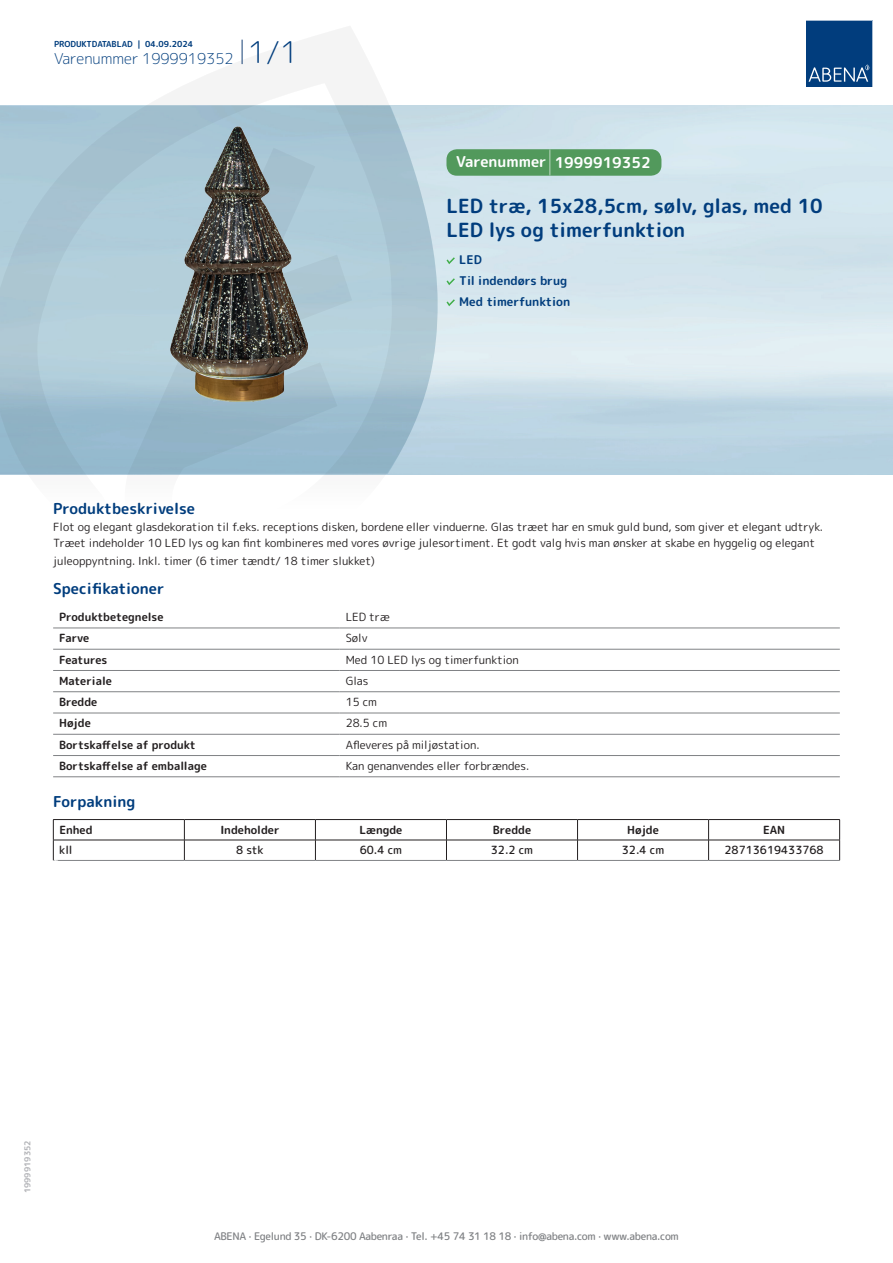
<style>
.page{position:relative;width:893px;height:1263px;background:#fff}
.page>*{position:absolute;margin:0;border:0;box-sizing:border-box;transform-origin:0 0}
.t1{font:700 19.5px/24px "Rounded Mplus 1 c";color:#013d7d}
.t2{font:700 15px "Rounded Mplus 1 c";color:#013d7d}
.t3{font:300 15px "Rounded Mplus 1 c";color:#013d7d}
.t4{font:700 15px "Rounded Mplus 1 c";color:#fff}
.t5{font:700 12px/21px "Rounded Mplus 1 c";color:#013d7d}
.t6{font:11.25px/16.5px "Rounded Mplus 1 c";color:#231f20}
.t7{font:700 11.25px "Rounded Mplus 1 c";color:#231f20}
.t8{font:500 11.25px "Rounded Mplus 1 c";color:#231f20}
.t9{font:500 10.5px "Rounded Mplus 1 c";letter-spacing:-.03em;color:#808285}
.t10{font:700 10.5px "Rounded Mplus 1 c";color:#fff}
.t11{font:700 8.25px "Rounded Mplus 1 c";color:#013d7d}
.t12{font:700 8.25px "Rounded Mplus 1 c";color:#b2b3b7}
.s1{font-size:30px}
.s2{font-size:25.5px}
</style>
<div class="page">
<svg style="left:0;top:26px;width:439px;height:449px"></svg>
<svg style="left:0;top:106px;width:438px;height:368px;background:#a7c4d3"></svg>
<svg style="left:242px;top:40px;width:1px;height:24px"></svg>
<svg style="left:806px;top:20px;width:67px;height:67px;background:#144b86"></svg>
<img style="left:170px;top:127px;width:138px;height:275px">
<hr style="left:53px;top:628px;width:287px;height:1px;background:#808285">
<hr style="left:340px;top:628px;width:500px;height:1px;background:#808285">
<hr style="left:53px;top:649px;width:287px;height:1px;background:#808285">
<hr style="left:340px;top:649px;width:500px;height:1px;background:#808285">
<hr style="left:53px;top:670px;width:287px;height:1px;background:#808285">
<hr style="left:340px;top:670px;width:500px;height:1px;background:#808285">
<hr style="left:53px;top:691px;width:287px;height:1px;background:#808285">
<hr style="left:340px;top:691px;width:500px;height:1px;background:#808285">
<hr style="left:53px;top:713px;width:287px;height:1px;background:#808285">
<hr style="left:340px;top:713px;width:500px;height:1px;background:#808285">
<hr style="left:53px;top:734px;width:287px;height:1px;background:#808285">
<hr style="left:340px;top:734px;width:500px;height:1px;background:#808285">
<hr style="left:53px;top:755px;width:287px;height:1px;background:#808285">
<hr style="left:340px;top:755px;width:500px;height:1px;background:#808285">
<hr style="left:53px;top:776px;width:287px;height:1px;background:#808285">
<hr style="left:340px;top:776px;width:500px;height:1px;background:#808285">
<hr style="left:53px;top:819px;width:131px;height:1px;background:#231f20">
<hr style="left:184px;top:819px;width:131px;height:1px;background:#231f20">
<hr style="left:315px;top:819px;width:131px;height:1px;background:#231f20">
<hr style="left:446px;top:819px;width:131px;height:1px;background:#231f20">
<hr style="left:577px;top:819px;width:132px;height:1px;background:#231f20">
<hr style="left:709px;top:819px;width:131px;height:1px;background:#231f20">
<hr style="left:53px;top:840px;width:131px;height:1px;background:#231f20">
<svg style="left:53px;top:820px;width:1px;height:40px"></svg>
<hr style="left:184px;top:840px;width:131px;height:1px;background:#231f20">
<svg style="left:184px;top:820px;width:1px;height:40px"></svg>
<hr style="left:315px;top:840px;width:131px;height:1px;background:#231f20">
<svg style="left:315px;top:820px;width:1px;height:40px"></svg>
<hr style="left:446px;top:840px;width:131px;height:1px;background:#231f20">
<svg style="left:446px;top:820px;width:1px;height:40px"></svg>
<hr style="left:577px;top:840px;width:132px;height:1px;background:#231f20">
<svg style="left:577px;top:820px;width:1px;height:40px"></svg>
<hr style="left:709px;top:840px;width:131px;height:1px;background:#231f20">
<svg style="left:708px;top:820px;width:1px;height:40px"></svg>
<svg style="left:839px;top:820px;width:1px;height:40px"></svg>
<hr style="left:53px;top:860px;width:131px;height:1px;background:#808285">
<hr style="left:184px;top:860px;width:131px;height:1px;background:#808285">
<hr style="left:315px;top:860px;width:131px;height:1px;background:#808285">
<hr style="left:446px;top:860px;width:131px;height:1px;background:#808285">
<hr style="left:577px;top:860px;width:132px;height:1px;background:#808285">
<hr style="left:709px;top:860px;width:131px;height:1px;background:#808285">
<svg style="left:446px;top:257px;width:9px;height:7px"></svg>
<svg style="left:446px;top:278px;width:9px;height:7px"></svg>
<svg style="left:446px;top:299px;width:9px;height:7px"></svg>
<div style="left:446px;top:149px;width:215px;height:27px;background:#52995c;border-radius:10px"></div>
<p class="t11" style="left:54px;top:38px;width:141px">PRODUKTDATABLAD | 04.09.2024</p>
<h2 class="t3" style="left:54px;top:48px;width:246px">Varenummer 1999919352 <span class="s1">1/1</span></h2>
<h2 class="t4" style="left:456px;top:152px;width:196px">Varenummer <span class="s2">|</span> 1999919352</h2>
<h1 class="t1" style="left:446px;top:194px;width:378px">LED træ, 15x28,5cm, sølv, glas, med 10<br>LED lys og timerfunktion</h1>
<p class="t5" style="left:459px;top:249px;width:112px">LED<br>Til indendørs brug<br>Med timerfunktion</p>
<h2 class="t2" style="left:53px;top:498px;width:143px">Produktbeskrivelse</h2>
<p class="t6" style="left:53px;top:518px;width:771px">Flot og elegant glasdekoration til f.eks. receptions disken, bordene eller vinduerne. Glas træet har en smuk guld bund, som giver et elegant udtryk.<br>Træet indeholder 10 LED lys og kan fint kombineres med vores øvrige julesortiment. Et godt valg hvis man ønsker at skabe en hyggelig og elegant</p>
<p class="t6" style="left:53px;top:553px;width:323px">juleoppyntning. Inkl. timer (6 timer tændt/ 18 timer slukket)</p>
<h2 class="t2" style="left:53px;top:578px;width:113px">Specifikationer</h2>
<p class="t7" style="left:59px;top:609px;width:106px">Produktbetegnelse</p>
<p class="t6" style="left:346px;top:609px;width:46px">LED træ</p>
<p class="t7" style="left:59px;top:630px;width:32px">Farve</p>
<p class="t6" style="left:346px;top:630px;width:23px">Sølv</p>
<p class="t7" style="left:59px;top:651px;width:50px">Features</p>
<p class="t6" style="left:346px;top:651px;width:175px">Med 10 LED lys og timerfunktion</p>
<p class="t7" style="left:59px;top:673px;width:54px">Materiale</p>
<p class="t6" style="left:346px;top:672px;width:24px">Glas</p>
<p class="t7" style="left:59px;top:694px;width:40px">Bredde</p>
<p class="t6" style="left:346px;top:694px;width:33px">15 cm</p>
<p class="t7" style="left:59px;top:715px;width:33px">Højde</p>
<p class="t6" style="left:346px;top:715px;width:43px">28.5 cm</p>
<p class="t7" style="left:59px;top:737px;width:138px">Bortskaffelse af produkt</p>
<p class="t6" style="left:346px;top:736px;width:135px">Afleveres på miljøstation.</p>
<p class="t7" style="left:59px;top:758px;width:149px">Bortskaffelse af emballage</p>
<p class="t6" style="left:346px;top:758px;width:185px">Kan genanvendes eller forbrændes.</p>
<h2 class="t2" style="left:53px;top:791px;width:84px">Forpakning</h2>
<p class="t7" style="left:59px;top:822px;width:35px">Enhed</p>
<p class="t7" style="left:220px;top:822px;width:61px">Indeholder</p>
<p class="t7" style="left:359px;top:822px;width:44px">Længde</p>
<p class="t7" style="left:493px;top:822px;width:40px">Bredde</p>
<p class="t7" style="left:627px;top:822px;width:33px">Højde</p>
<p class="t7" style="left:763px;top:822px;width:24px">EAN</p>
<p class="t8" style="left:59px;top:842px;width:15px">kll</p>
<p class="t8" style="left:236px;top:842px;width:29px">8 stk</p>
<p class="t8" style="left:360px;top:842px;width:44px">60.4 cm</p>
<p class="t8" style="left:491px;top:842px;width:44px">32.2 cm</p>
<p class="t8" style="left:622px;top:842px;width:44px">32.4 cm</p>
<p class="t8" style="left:724px;top:842px;width:101px">28713619433768</p>
<p class="t10" style="left:53px;top:856px;width:7px">*</p>
<p class="t12" style="left:22px;top:1193px;width:54px;rotate:-90deg">1999919352</p>
<p class="t9" style="left:214px;top:1229px;width:466px">ABENA · Egelund 35 · DK-6200 Aabenraa · Tel. +45 74 31 18 18 · info@abena.com · www.abena.com</p>
</div>
